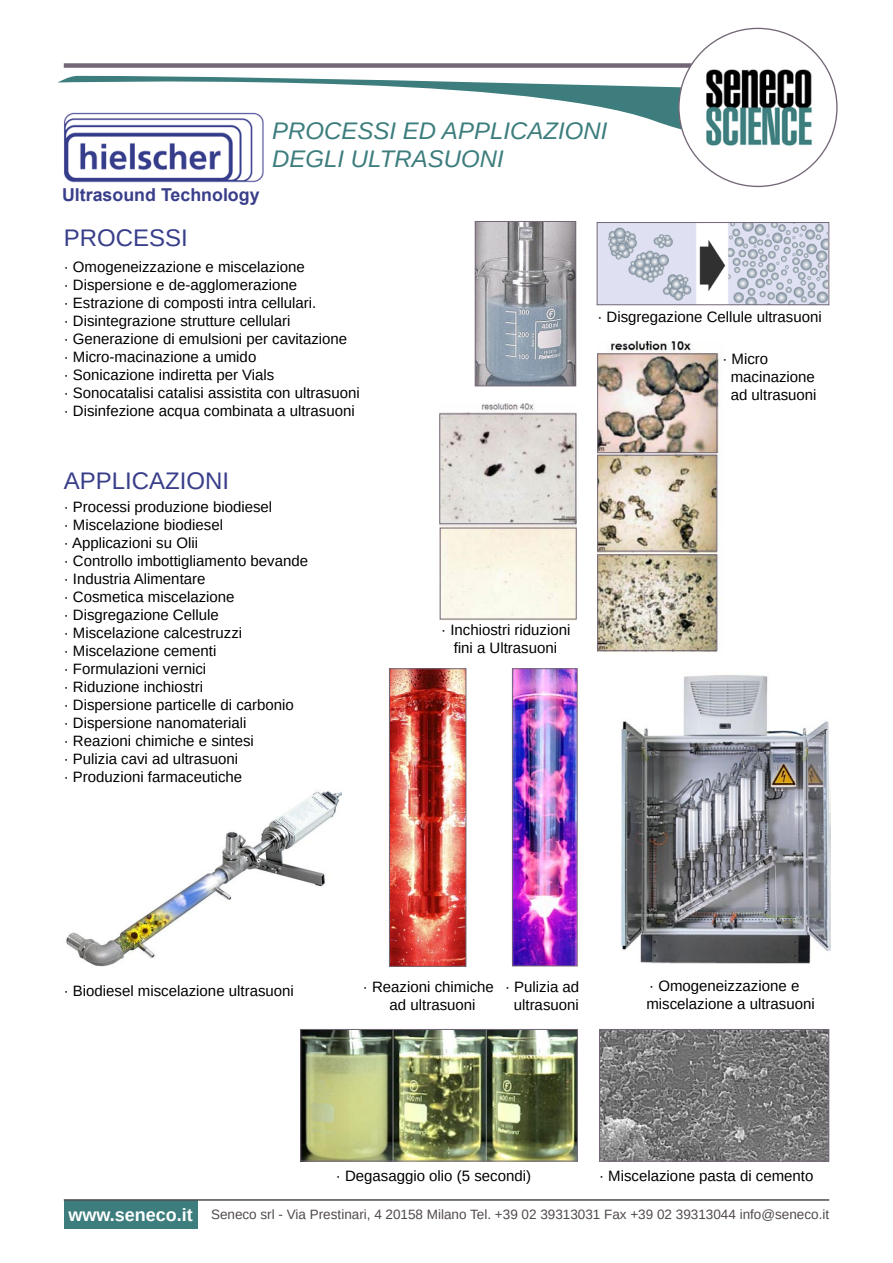
<style>
.page{position:relative;width:893px;height:1263px;background:#fff}
.page>*{position:absolute;margin:0;border:0;box-sizing:border-box;transform-origin:0 0}
.t1{font:italic 24px/28.8px "Arimo";color:#3d7d7d}
.t2{font:24px "Arimo";color:#393e8a}
.t3{font:700 17.85px "Arial";color:#393e8a}
.t4{font:15px/18px "Arimo";color:#000}
.t5{font:13.5px "Arimo";color:#514a4d}
.s1{font-weight:700;font-size:18px;color:#fff}
</style>
<div class="page">
<svg style="left:58px;top:72px;width:649px;height:96px"></svg>
<div style="left:64px;top:63px;width:655px;height:5px;background:#736777"></div>
<div style="left:64px;top:1200px;width:134px;height:29px;background:#3d7d7d"></div>
<hr style="left:64px;top:1199px;width:765px;height:2px;background:#514a4d">
<div style="left:679px;top:28px;width:158px;height:158px;background:#fff;border-radius:50%"></div>
<img style="left:706px;top:69px;width:106px;height:77px">
<div style="left:272px;top:121px;width:338px;height:52px;background:#fff"></div>
<img style="left:439px;top:404px;width:137px;height:216px">
<img style="left:477px;top:223px;width:97px;height:161px">
<div style="left:475px;top:221px;width:101px;height:165px;border:1px solid #736777"></div>
<div style="left:52px;top:106px;width:220px;height:85px;background:#fff;border-radius:17px"></div>
<img style="left:58px;top:109px;width:213px;height:74px">
<img style="left:66px;top:791px;width:276px;height:176px">
<img style="left:599px;top:224px;width:228px;height:79px">
<div style="left:597px;top:222px;width:232px;height:83px;border:1px solid #736777"></div>
<div style="left:439px;top:413px;width:137px;height:111px;border:1px solid #736777"></div>
<div style="left:440px;top:528px;width:137px;height:91px;border:1px solid #736777"></div>
<img style="left:621px;top:675px;width:210px;height:288px">
<img style="left:514px;top:670px;width:62px;height:294px">
<div style="left:512px;top:668px;width:66px;height:298px;border:1px solid #736777"></div>
<img style="left:391px;top:670px;width:73px;height:295px">
<div style="left:389px;top:668px;width:77px;height:299px;border:1px solid #736777"></div>
<img style="left:302px;top:1031px;width:274px;height:128px">
<div style="left:300px;top:1029px;width:278px;height:132px;border:1px solid #736777"></div>
<img style="left:601px;top:1031px;width:226px;height:128px">
<div style="left:599px;top:1029px;width:230px;height:132px;border:1px solid #736777"></div>
<img style="left:597px;top:342px;width:122px;height:310px">
<div style="left:597px;top:353px;width:120px;height:100px;border:1px solid #736777"></div>
<div style="left:597px;top:455px;width:120px;height:96px;border:1px solid #736777"></div>
<div style="left:597px;top:554px;width:120px;height:97px;border:1px solid #736777"></div>
<p class="t3" style="left:62px;top:182px;width:199px">Ultrasound Technology</p>
<h1 class="t2" style="left:64px;top:223px;width:126px">PROCESSI</h1>
<h1 class="t1" style="left:272px;top:116px;width:337px">PROCESSI ED APPLICAZIONI<br>DEGLI ULTRASUONI</h1>
<p class="t4" style="left:64px;top:257px;width:297px">· Omogeneizzazione e miscelazione<br>· Dispersione e de-agglomerazione<br>· Estrazione di composti intra cellulari.<br>· Disintegrazione strutture cellulari<br>· Generazione di emulsioni per cavitazione<br>· Micro-macinazione a umido<br>· Sonicazione indiretta per Vials<br>· Sonocatalisi catalisi assistita con ultrasuoni · Disinfezione acqua combinata a ultrasuoni</p>
<h1 class="t2" style="left:64px;top:466px;width:167px">APPLICAZIONI</h1>
<p class="t4" style="left:64px;top:498px;width:246px">· Processi produzione biodiesel<br>· Miscelazione biodiesel<br>· Applicazioni su Olii<br>· Controllo imbottigliamento bevande · Industria Alimentare<br>· Cosmetica miscelazione<br>· Disgregazione Cellule<br>· Miscelazione calcestruzzi<br>· Miscelazione cementi<br>· Formulazioni vernici<br>· Riduzione inchiostri<br>· Dispersione particelle di carbonio<br>· Dispersione nanomateriali<br>· Reazioni chimiche e sintesi<br>· Pulizia cavi ad ultrasuoni<br>· Produzioni farmaceutiche</p>
<p class="t4" style="left:597px;top:308px;width:226px">· Disgregazione Cellule ultrasuoni</p>
<p class="t4" style="left:731px;top:350px;width:87px;text-indent:-8px">· Micro macinazione ad ultrasuoni</p>
<p class="t4" style="left:441px;top:621px;width:131px;text-align:center">· Inchiostri riduzioni fini a Ultrasuoni</p>
<p class="t4" style="left:363px;top:978px;width:132px;text-align:center">· Reazioni chimiche ad ultrasuoni</p>
<p class="t4" style="left:64px;top:982px;width:232px">· Biodiesel miscelazione ultrasuoni</p>
<p class="t4" style="left:505px;top:978px;width:76px;text-align:center">· Pulizia ad ultrasuoni</p>
<p class="t4" style="left:646px;top:977px;width:170px">· Omogeneizzazione e miscelazione a ultrasuoni</p>
<p class="t4" style="left:336px;top:1167px;width:197px">· Degasaggio olio (5 secondi)</p>
<p class="t4" style="left:599px;top:1167px;width:216px">· Miscelazione pasta di cemento</p>
<p class="t5" style="left:69px;top:1206px;width:762px"><span class="s1">www.seneco.it</span> Seneco srl - Via Prestinari, 4 20158 Milano Tel. +39 02 39313031 Fax +39 02 39313044 info@seneco.it</p>
</div>
